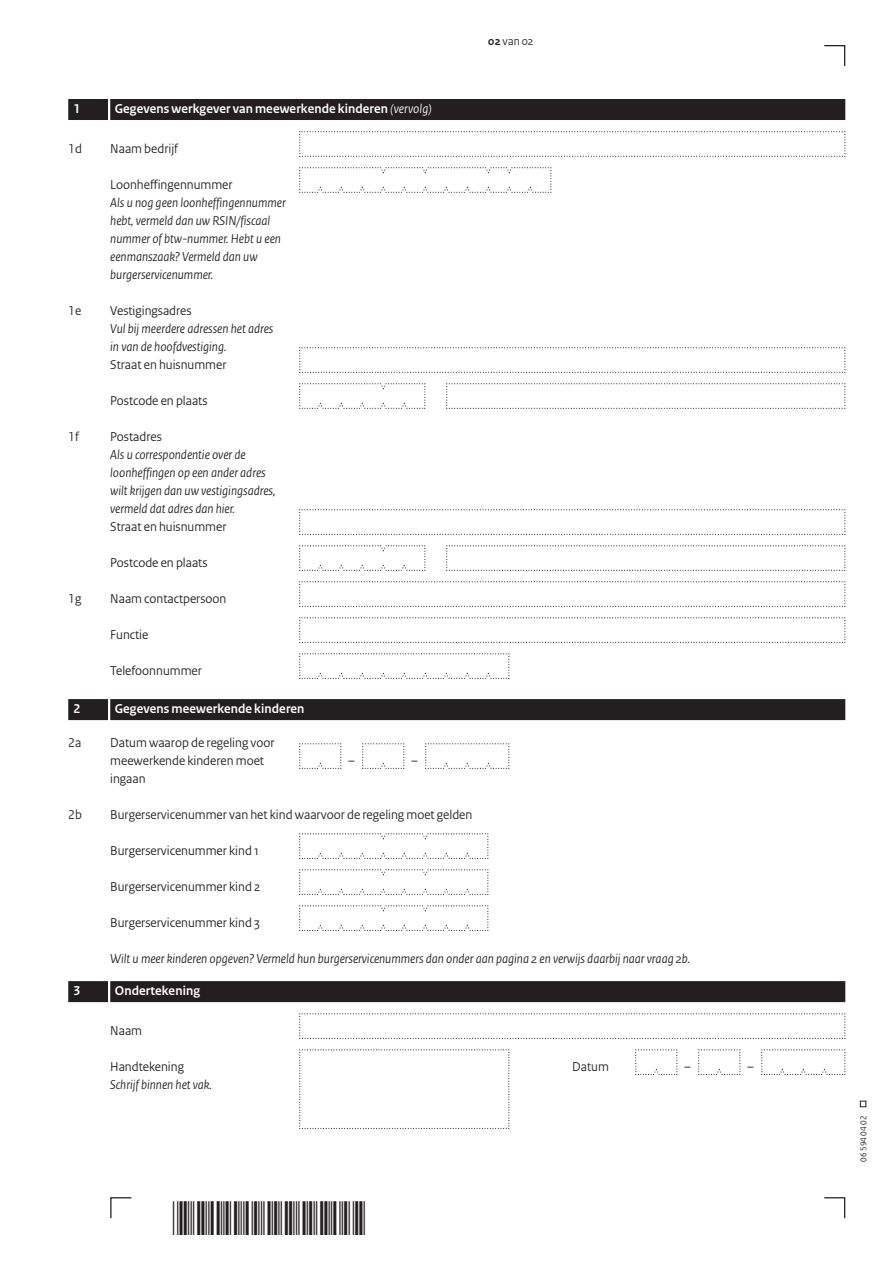
<style>
.page{position:relative;width:893px;height:1263px;background:#fff}
.page>*{position:absolute;margin:0;border:0;box-sizing:border-box;transform-origin:0 0}
.t1{font:italic 13.5px/18px "Rijksoverheid Sans Heading";color:#231f20}
.t2{font:13.5px/18px "Rijksoverheid Sans Heading";color:#231f20}
.t3{font:700 13.5px "Rijksoverheid Sans Heading";letter-spacing:.01em;color:#fff}
.t4{font:12px "Rijksoverheid Sans Heading";color:#231f20}
.t5{font:9px "Rijksoverheid Sans Heading";color:#231f20}
.s1{font-weight:400;font-style:italic}
.s2{font-weight:700}
</style>
<div class="page">
<svg style="left:824px;top:1197px;width:22px;height:22px"></svg>
<svg style="left:110px;top:1197px;width:22px;height:22px"></svg>
<svg style="left:860px;top:1101px;width:6px;height:6px"></svg>
<svg style="left:824px;top:45px;width:22px;height:21px"></svg>
<div style="left:110px;top:699px;width:735px;height:21px;background:#231f20"></div>
<div style="left:68px;top:699px;width:40px;height:21px;background:#231f20"></div>
<div style="left:110px;top:981px;width:735px;height:21px;background:#231f20"></div>
<div style="left:68px;top:981px;width:40px;height:21px;background:#231f20"></div>
<svg style="left:299px;top:131px;width:547px;height:26px"></svg>
<svg style="left:299px;top:167px;width:253px;height:26px"></svg>
<svg style="left:299px;top:347px;width:547px;height:26px"></svg>
<svg style="left:299px;top:383px;width:127px;height:26px"></svg>
<svg style="left:446px;top:383px;width:400px;height:26px"></svg>
<svg style="left:299px;top:509px;width:547px;height:26px"></svg>
<svg style="left:299px;top:545px;width:127px;height:26px"></svg>
<svg style="left:446px;top:545px;width:400px;height:26px"></svg>
<svg style="left:299px;top:581px;width:547px;height:26px"></svg>
<svg style="left:299px;top:617px;width:547px;height:26px"></svg>
<svg style="left:299px;top:653px;width:211px;height:26px"></svg>
<svg style="left:299px;top:743px;width:43px;height:26px"></svg>
<svg style="left:362px;top:743px;width:43px;height:26px"></svg>
<svg style="left:425px;top:743px;width:85px;height:26px"></svg>
<svg style="left:299px;top:833px;width:190px;height:26px"></svg>
<svg style="left:299px;top:869px;width:190px;height:26px"></svg>
<svg style="left:299px;top:905px;width:190px;height:26px"></svg>
<svg style="left:299px;top:1013px;width:547px;height:26px"></svg>
<svg style="left:635px;top:1049px;width:43px;height:26px"></svg>
<svg style="left:698px;top:1049px;width:43px;height:26px"></svg>
<svg style="left:761px;top:1049px;width:85px;height:26px"></svg>
<svg style="left:299px;top:1049px;width:211px;height:80px"></svg>
<div style="left:110px;top:99px;width:735px;height:21px;background:#231f20"></div>
<div style="left:68px;top:99px;width:40px;height:21px;background:#231f20"></div>
<p class="t3" style="left:74px;top:101px;width:8px">1</p>
<p class="t3" style="left:115px;top:101px;width:319px">Gegevens werkgever van meewerkende kinderen <span class="s1">(vervolg)</span></p>
<p class="t2" style="left:68px;top:140px;width:15px">1d</p>
<p class="t2" style="left:110px;top:140px;width:69px">Naam bedrijf</p>
<p class="t2" style="left:110px;top:176px;width:124px">Loonheffingennummer</p>
<p class="t1" style="left:110px;top:194px;width:177px">Als u nog geen loonheffingennummer hebt, vermeld dan uw RSIN/fiscaal nummer of btw-nummer. Hebt u een eenmanszaak? Vermeld dan uw burgerservicenummer.</p>
<p class="t2" style="left:68px;top:302px;width:15px">1e</p>
<p class="t2" style="left:110px;top:302px;width:83px">Vestigingsadres</p>
<p class="t1" style="left:110px;top:320px;width:165px">Vul bij meerdere adressen het adres in van de hoofdvestiging.</p>
<p class="t2" style="left:110px;top:356px;width:118px">Straat en huisnummer</p>
<p class="t2" style="left:110px;top:392px;width:99px">Postcode en plaats</p>
<p class="t2" style="left:68px;top:428px;width:12px">1f</p>
<p class="t2" style="left:110px;top:428px;width:53px">Postadres</p>
<p class="t1" style="left:110px;top:446px;width:167px">Als u correspondentie over de loonheffingen op een ander adres wilt krijgen dan uw vestigingsadres, vermeld dat adres dan hier.</p>
<p class="t2" style="left:110px;top:518px;width:118px">Straat en huisnummer</p>
<p class="t2" style="left:110px;top:554px;width:99px">Postcode en plaats</p>
<p class="t2" style="left:68px;top:590px;width:15px">1g</p>
<p class="t2" style="left:110px;top:590px;width:118px">Naam contactpersoon</p>
<p class="t2" style="left:110px;top:626px;width:40px">Functie</p>
<p class="t2" style="left:110px;top:662px;width:93px">Telefoonnummer</p>
<p class="t3" style="left:74px;top:701px;width:8px">2</p>
<p class="t3" style="left:115px;top:701px;width:191px">Gegevens meewerkende kinderen</p>
<p class="t2" style="left:68px;top:734px;width:15px">2a</p>
<p class="t2" style="left:110px;top:734px;width:166px">Datum waarop de regeling voor meewerkende kinderen moet ingaan</p>
<p class="t2" style="left:348px;top:752px;width:8px">–</p>
<p class="t2" style="left:411px;top:752px;width:8px">–</p>
<p class="t4" style="left:488px;top:34px;width:47px"><span class="s2">02</span> van 02</p>
<p class="t2" style="left:68px;top:806px;width:15px">2b</p>
<p class="t2" style="left:110px;top:806px;width:364px">Burgerservicenummer van het kind waarvoor de regeling moet gelden</p>
<p class="t2" style="left:110px;top:842px;width:150px">Burgerservicenummer kind 1</p>
<p class="t2" style="left:110px;top:878px;width:152px">Burgerservicenummer kind 2</p>
<p class="t2" style="left:110px;top:914px;width:151px">Burgerservicenummer kind 3</p>
<p class="t1" style="left:110px;top:950px;width:581px">Wilt u meer kinderen opgeven? Vermeld hun burgerservicenummers dan onder aan pagina 2 en verwijs daarbij naar vraag 2b.</p>
<p class="t3" style="left:74px;top:983px;width:8px">3</p>
<p class="t3" style="left:115px;top:983px;width:87px">Ondertekening</p>
<p class="t2" style="left:110px;top:1022px;width:33px">Naam</p>
<p class="t2" style="left:110px;top:1058px;width:75px">Handtekening</p>
<p class="t2" style="left:572px;top:1058px;width:38px">Datum</p>
<p class="t2" style="left:684px;top:1058px;width:8px">–</p>
<p class="t2" style="left:747px;top:1058px;width:8px">–</p>
<p class="t1" style="left:110px;top:1076px;width:103px">Schrijf binnen het vak.</p>
<p class="t5" style="left:858px;top:1161px;width:47px;rotate:-90deg">06 594 04 02</p>
</div>
